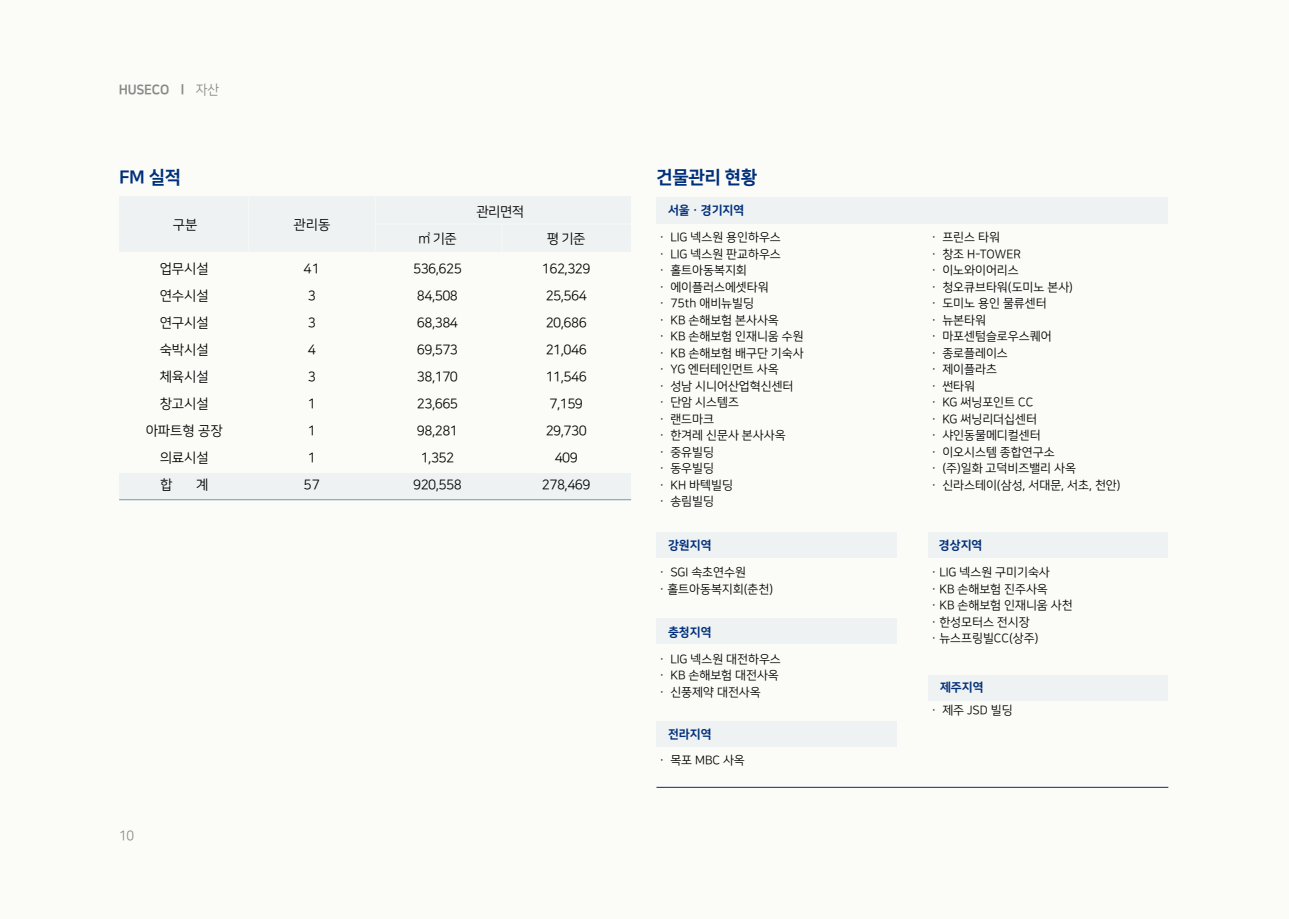
<style>
.page{position:relative;width:1289px;height:919px;background:#fff}
.page>*{position:absolute;margin:0;border:0;box-sizing:border-box;transform-origin:0 0}
.t1{font:18px "Nanum Square EB";letter-spacing:-.02em;color:#002f7b}
.t2{font:13.5px/27px "Nanum Square R";letter-spacing:-.04em;color:#000;text-align:center}
.t3{font:13.5px "Nanum Square EB";letter-spacing:-.02em;color:#898989;scale:.95 1}
.t4{font:13.5px "Nanum Square R";color:#898989;scale:.95 1}
.t5{font:12px/16.5px "Nanum Square R";color:#000}
.t6{font:12px "Nanum Square EB";color:#002f7b}
.s1{font-family:"Nanum Square R"}
</style>
<div class="page">
<div style="left:0;top:0;width:1288px;height:918px;background:#fbfcf8"></div>
<hr style="left:656px;top:787px;width:512px;height:1px;background:#002f7b">
<div style="left:119px;top:197px;width:512px;height:55px;background:#eff2f2"></div>
<div style="left:656px;top:197px;width:512px;height:26px;background:#eff2f2"></div>
<div style="left:656px;top:618px;width:240px;height:26px;background:#eff2f2"></div>
<div style="left:928px;top:532px;width:240px;height:25px;background:#eff2f2"></div>
<div style="left:656px;top:721px;width:240px;height:25px;background:#eff2f2"></div>
<div style="left:656px;top:532px;width:240px;height:25px;background:#eff2f2"></div>
<div style="left:928px;top:674px;width:240px;height:26px;background:#eff2f2"></div>
<div style="left:119px;top:473px;width:512px;height:26px;background:#eff2f2"></div>
<hr style="left:119px;top:499px;width:512px;height:1px;background:#002f7b">
<hr style="left:375px;top:223px;width:256px;height:1px;background:#fff">
<hr style="left:375px;top:197px;width:1px;height:54px;background:#fff">
<hr style="left:248px;top:197px;width:1px;height:54px;background:#fff">
<p class="t3" style="left:119px;top:83px;width:107px">HUSECO l <span class="s1">자산</span></p>
<h1 class="t1" style="left:119px;top:167px;width:64px">FM 실적</h1>
<h1 class="t1" style="left:656px;top:167px;width:102px">건물관리 현황</h1>
<p class="t2" style="left:173px;top:211px;width:26px">구분</p>
<p class="t2" style="left:160px;top:256px;width:51px">업무시설</p>
<p class="t2" style="left:160px;top:283px;width:51px">연수시설</p>
<p class="t2" style="left:160px;top:310px;width:51px">연구시설</p>
<p class="t2" style="left:160px;top:337px;width:51px">숙박시설</p>
<p class="t2" style="left:160px;top:364px;width:51px">체육시설</p>
<p class="t2" style="left:160px;top:391px;width:51px">창고시설</p>
<p class="t2" style="left:146px;top:418px;width:79px">아파트형 공장</p>
<p class="t2" style="left:160px;top:445px;width:51px">의료시설</p>
<p class="t2" style="left:160px;top:472px;width:14px">합</p>
<p class="t2" style="left:196px;top:472px;width:14px">계</p>
<p class="t2" style="left:293px;top:211px;width:38px">관리동</p>
<p class="t2" style="left:303px;top:256px;width:18px;text-align:left">41<br>3<br>3<br>4<br>3<br>1<br>1<br>1<br>57</p>
<p class="t4" style="left:119px;top:828px;width:17px">10</p>
<p class="t2" style="left:418px;top:225px;width:40px">㎡ 기준</p>
<p class="t2" style="left:413px;top:256px;width:50px">536,625<br>84,508<br>68,384<br>69,573<br>38,170<br>23,665<br>98,281<br>1,352<br>920,558</p>
<p class="t2" style="left:476px;top:199px;width:49px">관리면적</p>
<p class="t2" style="left:547px;top:225px;width:40px">평 기준</p>
<p class="t2" style="left:542px;top:256px;width:50px">162,329<br>25,564<br>20,686<br>21,046<br>11,546<br>7,159<br>29,730<br>409<br>278,469</p>
<p class="t6" style="left:668px;top:204px;width:78px">서울ㆍ경기지역</p>
<p class="t5" style="left:656px;top:229px;width:149px">ㆍ LIG 넥스원 용인하우스<br>ㆍ LIG 넥스원 판교하우스<br>ㆍ 홀트아동복지회<br>ㆍ 에이플러스에셋타워<br>ㆍ 75th 애비뉴빌딩<br>ㆍ KB 손해보험 본사사옥<br>ㆍ KB 손해보험 인재니움 수원ㆍ KB 손해보험 배구단 기숙사ㆍ YG 엔터테인먼트 사옥<br>ㆍ 성남 시니어산업혁신센터ㆍ 단암 시스템즈<br>ㆍ 랜드마크<br>ㆍ 한겨레 신문사 본사사옥<br>ㆍ 중유빌딩<br>ㆍ 동우빌딩<br>ㆍ KH 바텍빌딩<br>ㆍ 송림빌딩</p>
<p class="t6" style="left:668px;top:538px;width:45px">강원지역</p>
<p class="t5" style="left:656px;top:564px;width:118px">ㆍ SGI 속초연수원ㆍ홀트아동복지회(춘천)</p>
<p class="t6" style="left:668px;top:625px;width:45px">충청지역</p>
<p class="t5" style="left:656px;top:651px;width:126px">ㆍ LIG 넥스원 대전하우스ㆍ KB 손해보험 대전사옥ㆍ 신풍제약 대전사옥</p>
<p class="t6" style="left:668px;top:727px;width:45px">전라지역</p>
<p class="t5" style="left:656px;top:752px;width:90px">ㆍ 목포 MBC 사옥</p>
<p class="t5" style="left:928px;top:229px;width:194px">ㆍ 프린스 타워<br>ㆍ 창조 H-TOWER<br>ㆍ 이노와이어리스<br>ㆍ 청오큐브타워(도미노 본사)<br>ㆍ 도미노 용인 물류센터<br>ㆍ 뉴본타워<br>ㆍ 마포센텀슬로우스퀘어<br>ㆍ 종로플레이스<br>ㆍ 제이플라츠<br>ㆍ 썬타워<br>ㆍ KG 써닝포인트 CC<br>ㆍ KG 써닝리더십센터<br>ㆍ 샤인동물메디컬센터<br>ㆍ 이오시스템 종합연구소<br>ㆍ (주)일화 고덕비즈밸리 사옥<br>ㆍ 신라스테이(삼성, 서대문, 서초, 천안)</p>
<p class="t6" style="left:938px;top:538px;width:45px">경상지역</p>
<p class="t5" style="left:928px;top:564px;width:146px">ㆍLIG 넥스원 구미기숙사ㆍKB 손해보험 진주사옥ㆍKB 손해보험 인재니움 사천ㆍ한성모터스 전시장ㆍ뉴스프링빌CC(상주)</p>
<p class="t6" style="left:940px;top:681px;width:45px">제주지역</p>
<p class="t5" style="left:928px;top:701px;width:86px">ㆍ 제주 JSD 빌딩</p>
</div>
